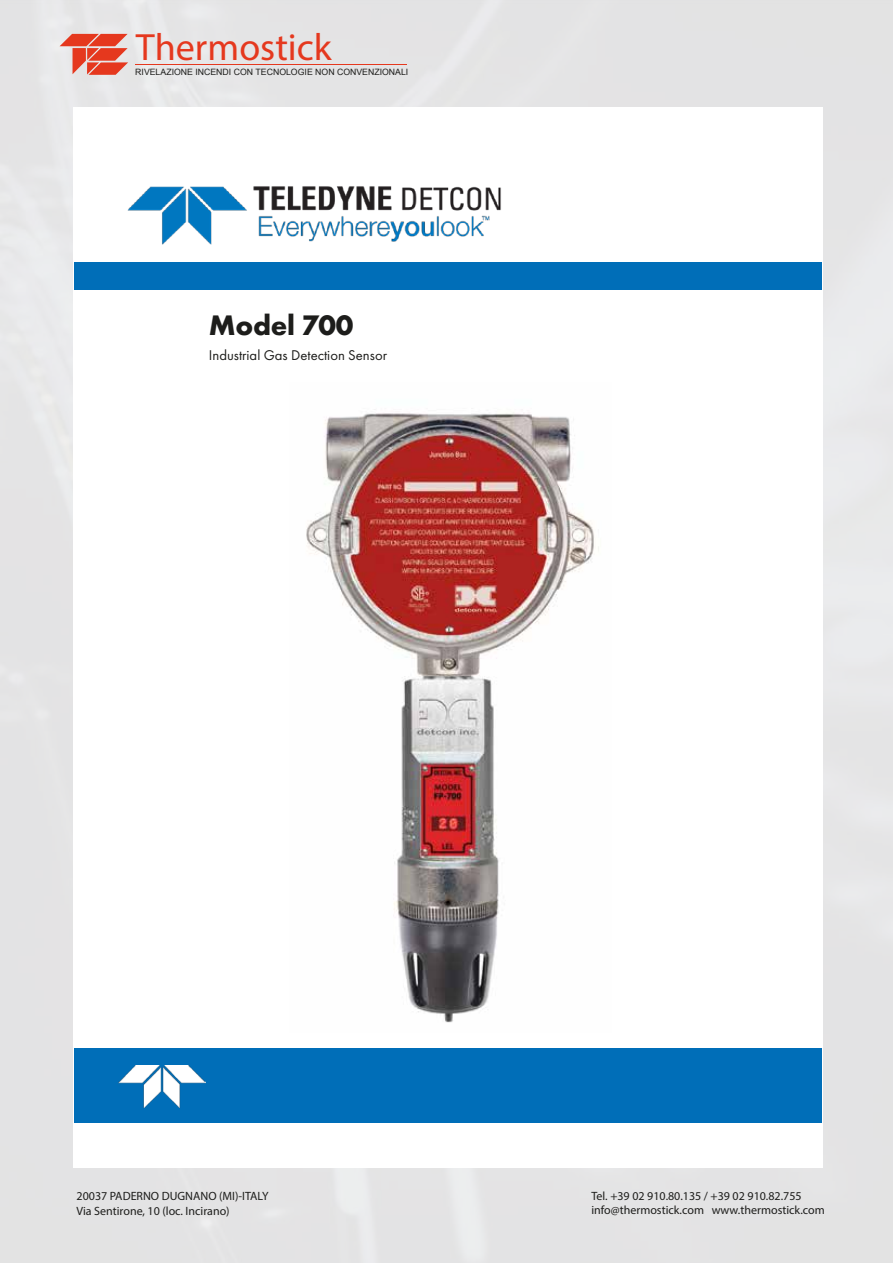
<style>
.page{position:relative;width:893px;height:1263px;background:#fff}
.page>*{position:absolute;margin:0;border:0;box-sizing:border-box;transform-origin:0 0}
.t1{font:38.1px "Myriad Pro";color:#e5381e}
.t2{font:700 29.25px "Futura PT";letter-spacing:-.01em;color:#1d1d1b}
.t3{font:14.7px "Futura PT";color:#1d1d1b}
.t4{font:12px/14.4px "Myriad Pro";color:#1d1d1b}
.t5{font:8.7px "Arial";color:#1d1d1b}
</style>
<div class="page">
<hr style="left:135px;top:64px;width:272px;height:1px;background:#e5381e">
<svg style="left:60px;top:34px;width:68px;height:41px;background:#e57a6a"></svg>
<img style="left:127px;top:186px;width:374px;height:59px">
<div style="left:74px;top:263px;width:748px;height:27px;background:#006eb8"></div>
<div style="left:74px;top:1048px;width:748px;height:75px;background:#006eb8"></div>
<img style="left:118px;top:1065px;width:88px;height:42px">
<img style="left:306px;top:412px;width:293px;height:611px">
<h1 class="t1" style="left:136px;top:23px;width:197px">Thermostick</h1>
<p class="t5" style="left:135px;top:66px;width:275px">RIVELAZIONE INCENDI CON TECNOLOGIE NON CONVENZIONALI</p>
<h2 class="t2" style="left:209px;top:306px;width:146px">Model 700</h2>
<p class="t3" style="left:209px;top:346px;width:180px">Industrial Gas Detection Sensor</p>
<p class="t4" style="left:77px;top:1189px;width:194px">20037 PADERNO DUGNANO (MI)-ITALY<br>Via Sentirone, 10 (loc. Incirano)</p>
<p class="t4" style="left:591px;top:1188px;width:235px">Tel. +39 02 910.80.135 / +39 02 910.82.755 info@thermostick.com www.thermostick.com</p>
</div>
